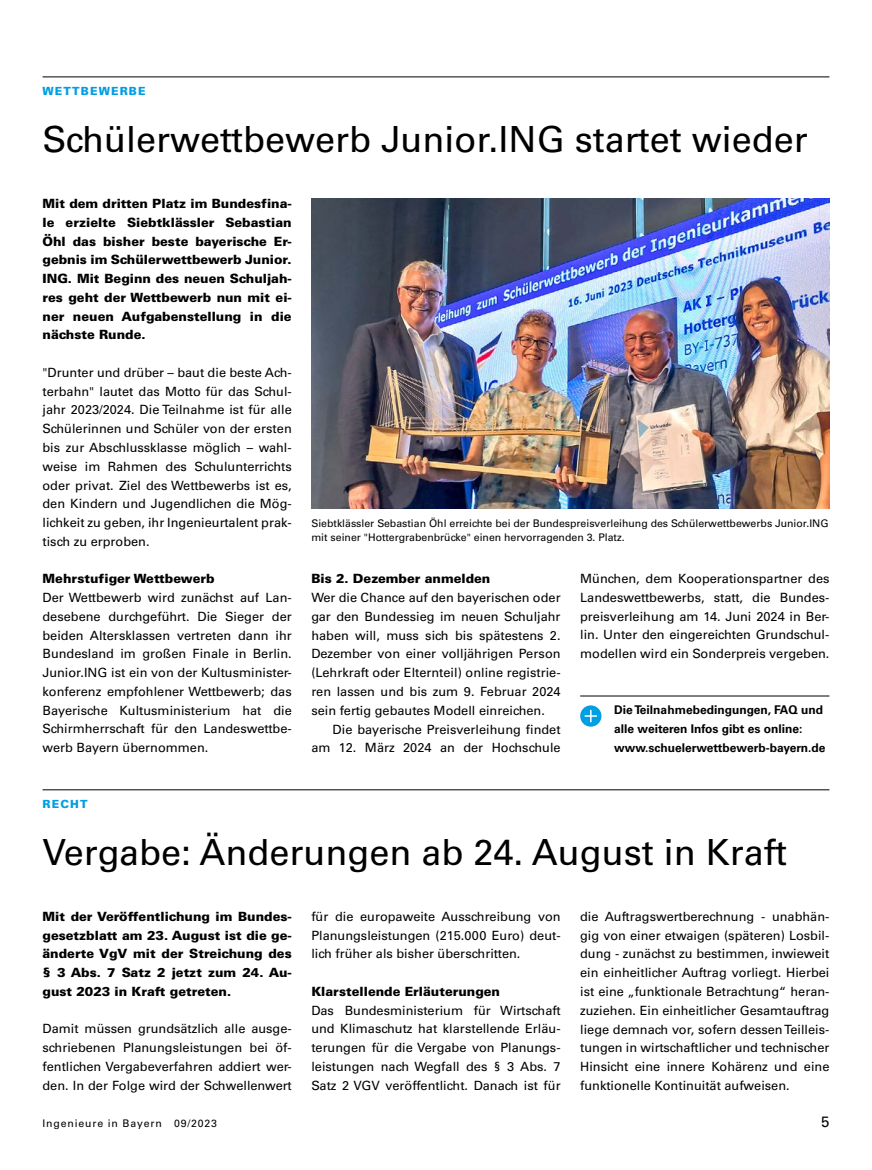
<style>
.page{position:relative;width:872px;height:1170px;background:#fff}
.page>*{position:absolute;margin:0;border:0;box-sizing:border-box;transform-origin:0 0}
.t1{font:36px "Univers LT Std";color:#000}
.t2{font:15px "Univers LT Std";color:#000}
.t3{font:12.75px/18.8px "Univers LT Std";color:#000;text-align:justify}
.t4{font:900 12.75px/18.8px "Univers LT Std";color:#000;text-align:justify}
.t5{font:700 12px/18.8px "Univers LT Std";color:#000}
.t6{font:900 11.25px "Univers LT Std";letter-spacing:.1em;color:#009ee3}
.t7{font:10.5px/14.2px "Univers LT Std";color:#000}
.t8{font:10.5px "Univers LT Std";letter-spacing:.08em;color:#000}
</style>
<div class="page">
<hr style="left:43px;top:76px;width:786px;height:1px;background:#000">
<hr style="left:43px;top:789px;width:786px;height:1px;background:#000">
<hr style="left:580px;top:695px;width:249px;height:1px;background:#000">
<img style="left:311px;top:199px;width:518px;height:309px">
<svg style="left:580px;top:705px;width:21px;height:21px"></svg>
<p class="t6" style="left:43px;top:84px;width:105px">WETTBEWERBE</p>
<h1 class="t1" style="left:43px;top:117px;width:767px">Schülerwettbewerb Junior.ING startet wieder</h1>
<p class="t4" style="left:43px;top:194px;width:251px">Mit dem dritten Platz im Bundesfina&shy;le erzielte Siebtklässler Sebastian Öhl das bisher beste bayerische Er&shy;gebnis im Schülerwettbewerb Junior.<br>ING. Mit Beginn des neuen Schuljah&shy;res geht der Wettbewerb nun mit ei&shy;ner neuen Aufgabenstellung in die nächste Runde.</p>
<p class="t3" style="left:43px;top:363px;width:251px">"Drunter und drüber – baut die beste Ach&shy;terbahn" lautet das Motto für das Schul&shy;jahr 2023/2024. Die Teilnahme ist für alle Schülerinnen und Schüler von der ersten bis zur Abschlussklasse möglich – wahl&shy;weise im Rahmen des Schulunterrichts oder privat. Ziel des Wettbewerbs ist es, den Kindern und Jugendlichen die Mög&shy;lichkeit zu geben, ihr Ingenieurtalent prak&shy;tisch zu erproben.</p>
<p class="t4" style="left:43px;top:569px;width:173px">Mehrstufiger Wettbewerb</p>
<p class="t3" style="left:43px;top:588px;width:251px">Der Wettbewerb wird zunächst auf Lan&shy;desebene durchgeführt. Die Sieger der beiden Altersklassen vertreten dann ihr Bundesland im großen Finale in Berlin.<br>Junior.ING ist ein von der Kultusminister&shy;konferenz empfohlener Wettbewerb; das Bayerische Kultusministerium hat die Schirmherrschaft für den Landeswettbe&shy;werb Bayern übernommen.</p>
<p class="t6" style="left:43px;top:797px;width:47px">RECHT</p>
<p class="t7" style="left:311px;top:516px;width:519px">Siebtklässler Sebastian Öhl erreichte bei der Bundespreisverleihung des Schülerwettbewerbs Junior.ING mit seiner "Hottergrabenbrücke" einen hervorragenden 3. Platz.</p>
<p class="t4" style="left:311px;top:569px;width:181px">Bis 2. Dezember anmelden</p>
<p class="t3" style="left:311px;top:588px;width:251px">Wer die Chance auf den bayerischen oder gar den Bundessieg im neuen Schuljahr haben will, muss sich bis spätestens 2.<br>Dezember von einer volljährigen Person (Lehrkraft oder Elternteil) online registrie&shy;ren lassen und bis zum 9. Februar 2024 sein fertig gebautes Modell einreichen.</p>
<p class="t3" style="left:311px;top:719px;width:251px;text-align:right">Die bayerische Preisverleihung findet am 12. März 2024 an der Hochschule</p>
<p class="t3" style="left:580px;top:569px;width:251px">München, dem Kooperationspartner des Landeswettbewerbs, statt, die Bundes&shy;preisverleihung am 14. Juni 2024 in Ber&shy;lin. Unter den eingereichten Grundschul&shy;modellen wird ein Sonderpreis vergeben.</p>
<p class="t5" style="left:614px;top:701px;width:213px">Die Teilnahmebedingungen, FAQ und alle weiteren Infos gibt es online: www.schuelerwettbewerb-bayern.de</p>
<h1 class="t1" style="left:43px;top:830px;width:746px">Vergabe: Änderungen ab 24. August in Kraft</h1>
<p class="t4" style="left:43px;top:906px;width:251px">Mit der Veröffentlichung im Bundes&shy;gesetzblatt am 23. August ist die ge&shy;änderte VgV mit der Streichung des § 3 Abs. 7 Satz 2 jetzt zum 24. Au&shy;gust 2023 in Kraft getreten.</p>
<p class="t3" style="left:43px;top:1019px;width:251px">Damit müssen grundsätzlich alle ausge&shy;schriebenen Planungsleistungen bei öf&shy;fentlichen Vergabeverfahren addiert wer&shy;den. In der Folge wird der Schwellenwert</p>
<p class="t3" style="left:311px;top:907px;width:251px">für die europaweite Ausschreibung von Planungsleistungen (215.000 Euro) deut&shy;lich früher als bisher überschritten.</p>
<p class="t4" style="left:311px;top:981px;width:190px">Klarstellende Erläuterungen</p>
<p class="t3" style="left:311px;top:1000px;width:251px">Das Bundesministerium für Wirtschaft und Klimaschutz hat klarstellende Erläu&shy;terungen für die Vergabe von Planungs&shy;leistungen nach Wegfall des § 3 Abs. 7<br>Satz 2 VGV veröffentlicht. Danach ist für</p>
<p class="t3" style="left:580px;top:907px;width:251px">die Auftragswertberechnung - unabhän&shy;gig von einer etwaigen (späteren) Losbil&shy;dung - zunächst zu bestimmen, inwieweit ein einheitlicher Auftrag vorliegt. Hierbei ist eine „funktionale Betrachtung“ heran&shy;zuziehen. Ein einheitlicher Gesamtauftrag liege demnach vor, sofern dessen Teilleis&shy;tungen in wirtschaftlicher und technischer Hinsicht eine innere Kohärenz und eine funktionelle Kontinuität aufweisen.</p>
<p class="t8" style="left:43px;top:1117px;width:176px">Ingenieure in Bayern 09/2023</p>
<p class="t2" style="left:821px;top:1112px;width:10px">5</p>
</div>
